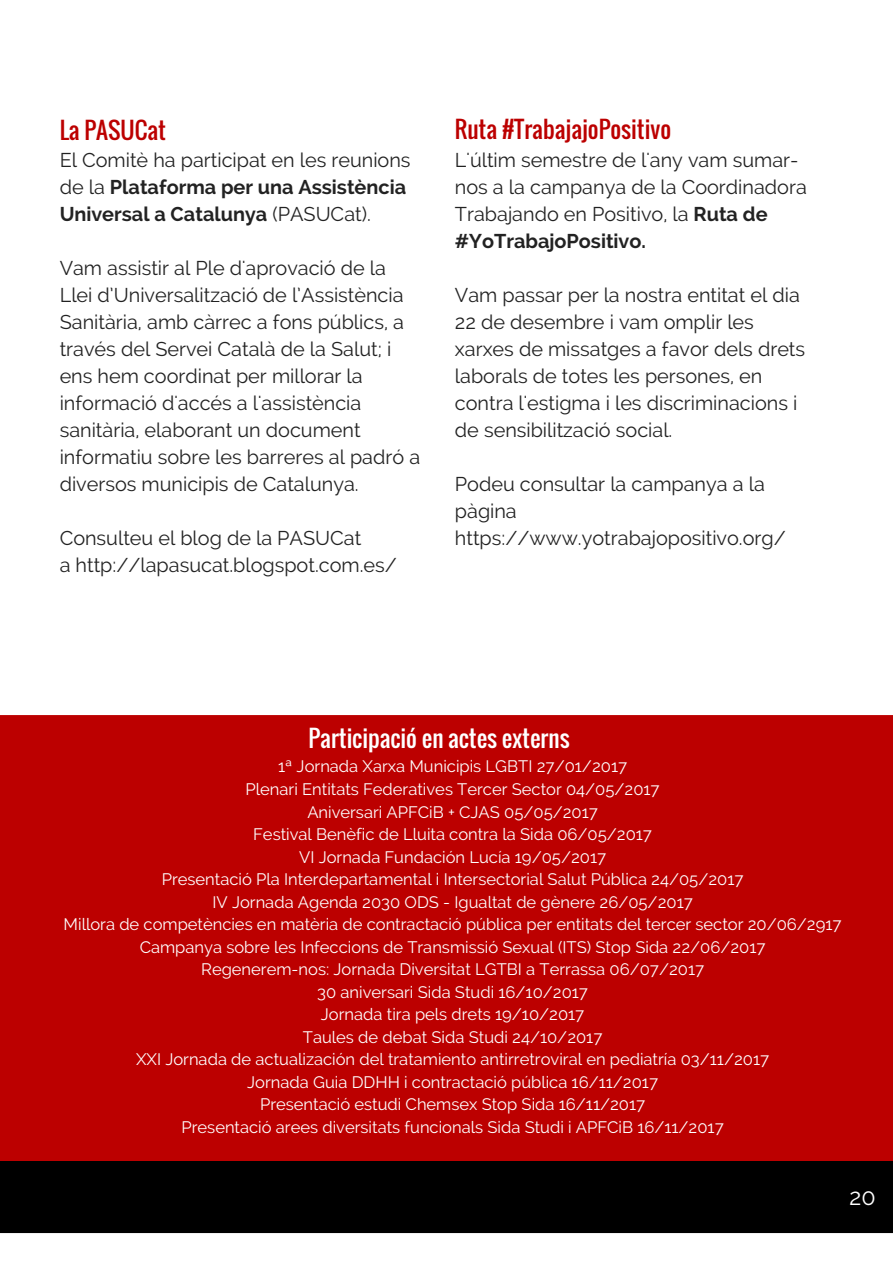
<style>
.page{position:relative;width:893px;height:1263px;background:#fff}
.page>*{position:absolute;margin:0;border:0;box-sizing:border-box;transform-origin:0 0}
.t1{font:23.25px "Oswald";color:#bc0000}
.t2{font:23.25px "Oswald";color:#fff}
.t3{font:23.25px "Raleway";color:#fff}
.t4{font:19.8px/27px "Raleway";color:#222}
.t5{font:16.5px/22.5px "Raleway";color:#fff;text-align:center}
.s1{font-weight:700}
</style>
<div class="page">
<div style="left:0;top:715px;width:893px;height:446px;background:#bc0000"></div>
<div style="left:0;top:1161px;width:893px;height:72px;background:#000"></div>
<h1 class="t1" style="left:60px;top:112px;width:108px">La PASUCat</h1>
<p class="t4" style="left:60px;top:146px;width:352px">El Comitè ha participat en les reunions de la <span class="s1">Plataforma per una Assistència<br>Universal a Catalunya</span> (PASUCat).</p>
<p class="t4" style="left:60px;top:254px;width:362px">Vam assistir al Ple d'aprovació de la Llei d’Universalització de l’Assistència Sanitària, amb càrrec a fons públics, a través del Servei Català de la Salut; i ens hem coordinat per millorar la informació d'accés a l'assistència sanitària, elaborant un document informatiu sobre les barreres al padró a diversos municipis de Catalunya.</p>
<p class="t4" style="left:60px;top:524px;width:339px">Consulteu el blog de la PASUCat<br>a http://lapasucat.blogspot.com.es/</p>
<h1 class="t1" style="left:455px;top:111px;width:218px">Ruta #TrabajajoPositivo</h1>
<p class="t4" style="left:455px;top:146px;width:353px">L'últim semestre de l'any vam sumar&shy;nos a la campanya de la Coordinadora<br>Trabajando en Positivo, la <span class="s1">Ruta de #YoTrabajoPositivo.</span></p>
<p class="t4" style="left:455px;top:281px;width:352px">Vam passar per la nostra entitat el dia 22 de desembre i vam omplir les xarxes de missatges a favor dels drets laborals de totes les persones, en contra l'estigma i les discriminacions i de sensibilització social.</p>
<p class="t4" style="left:455px;top:470px;width:332px">Podeu consultar la campanya a la pàgina https://www.yotrabajopositivo.org/</p>
<h1 class="t2" style="left:309px;top:720px;width:263px">Participació en actes externs</h1>
<p class="t5" style="left:64px;top:755px;width:780px">1ª Jornada Xarxa Municipis LGBTI 27/01/2017<br>Plenari Entitats Federatives Tercer Sector 04/05/2017<br>Aniversari APFCiB + CJAS 05/05/2017<br>Festival Benèfic de Lluita contra la Sida 06/05/2017<br>VI Jornada Fundación Lucía 19/05/2017<br>Presentació Pla Interdepartamental i Intersectorial Salut Pública 24/05/2017<br>IV Jornada Agenda 2030 ODS - Igualtat de gènere 26/05/2017<br>Millora de competències en matèria de contractació pública per entitats del tercer sector 20/06/2917<br>Campanya sobre les Infeccions de Transmissió Sexual (ITS) Stop Sida 22/06/2017<br>Regenerem-nos: Jornada Diversitat LGTBI a Terrassa 06/07/2017<br>30 aniversari Sida Studi 16/10/2017<br>Jornada tira pels drets 19/10/2017<br>Taules de debat Sida Studi 24/10/2017<br>XXI Jornada de actualización del tratamiento antirretroviral en pediatría 03/11/2017<br>Jornada Guia DDHH i contractació pública 16/11/2017<br>Presentació estudi Chemsex Stop Sida 16/11/2017<br>Presentació arees diversitats funcionals Sida Studi i APFCiB 16/11/2017</p>
<h1 class="t3" style="left:849px;top:1183px;width:28px">20</h1>
</div>
